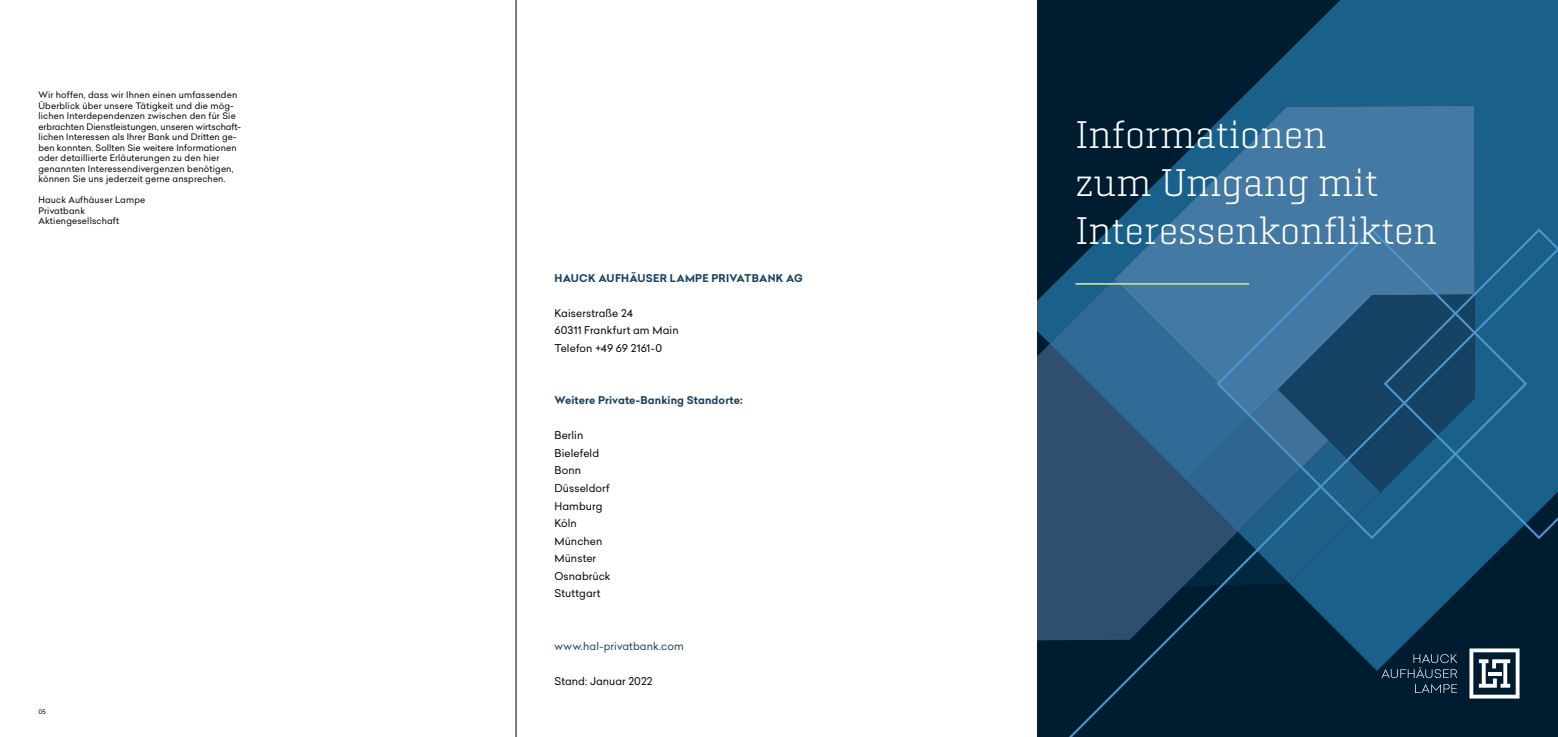
<style>
.page{position:relative;width:1558px;height:737px;background:#fff}
.page>*{position:absolute;margin:0;border:0;box-sizing:border-box;transform-origin:0 0}
.t1{font:300 39.38px/48.1px "Geogrotesque Slab";color:#fff}
.t2{font:10.5px/17.5px "Celias";letter-spacing:.01em;color:#000}
.t3{font:700 10.5px "Celias";letter-spacing:.01em;color:#164263}
.t4{font:10.5px "Celias";letter-spacing:.01em;color:#164263}
.t5{font:8.75px/10.5px "Celias";letter-spacing:.02em;color:#000}
.t6{font:6.12px "Celias";color:#000}
</style>
<div class="page">
<svg style="left:1037px;top:0;width:521px;height:671px;background:#0e3f5f"></svg>
<svg style="left:1114px;top:106px;width:360px;height:142px;background:#31668d"></svg>
<svg style="left:1050px;top:279px;width:19px;height:307px;background:#2a5476"></svg>
<svg style="left:1216px;top:228px;width:311px;height:20px;background:#3c759f"></svg>
<svg style="left:1069px;top:248px;width:489px;height:489px;background:#1d4e70"></svg>
<hr style="left:1075px;top:283px;width:174px;height:2px;background:#c4da8f">
<hr style="left:516px;top:0;width:1px;height:737px;background:#000">
<svg style="left:1469px;top:648px;width:50px;height:50px"></svg>
<svg style="left:1381px;top:654px;width:76px;height:24px;background:#1f394d"></svg>
<svg style="left:1415px;top:684px;width:42px;height:9px"></svg>
<p class="t5" style="left:38px;top:90px;width:203px">Wir hoffen, dass wir Ihnen einen umfassenden Überblick über unsere Tätigkeit und die mög&shy;lichen Interdependenzen zwischen den für Sie erbrachten Dienstleistungen, unseren wirtschaft&shy;lichen Interessen als Ihrer Bank und Dritten ge&shy;ben konnten. Sollten Sie weitere Informationen oder detaillierte Erläuterungen zu den hier genannten Interessendivergenzen benötigen, können Sie uns jederzeit gerne ansprechen.</p>
<p class="t5" style="left:38px;top:195px;width:108px">Hauck Aufhäuser Lampe<br>Privatbank<br>Aktiengesellschaft</p>
<p class="t6" style="left:38px;top:708px;width:9px">05</p>
<p class="t3" style="left:554px;top:270px;width:250px">HAUCK AUFHÄUSER LAMPE PRIVATBANK AG</p>
<p class="t2" style="left:554px;top:304px;width:126px">Kaiserstraße 24<br>60311 Frankfurt am Main<br>Telefon +49 69 2161-0</p>
<p class="t3" style="left:554px;top:393px;width:190px">Weitere Private-Banking Standorte:</p>
<p class="t2" style="left:554px;top:427px;width:58px">Berlin<br>Bielefeld<br>Bonn<br>Düsseldorf<br>Hamburg<br>Köln<br>München<br>Münster<br>Osnabrück<br>Stuttgart</p>
<p class="t4" style="left:554px;top:638px;width:131px">www.hal-privatbank.com</p>
<p class="t2" style="left:554px;top:672px;width:100px">Stand: Januar 2022</p>
<h1 class="t1" style="left:1075px;top:109px;width:363px">Informationen<br>zum Umgang mit<br>Interessenkonflikten</h1>
</div>
